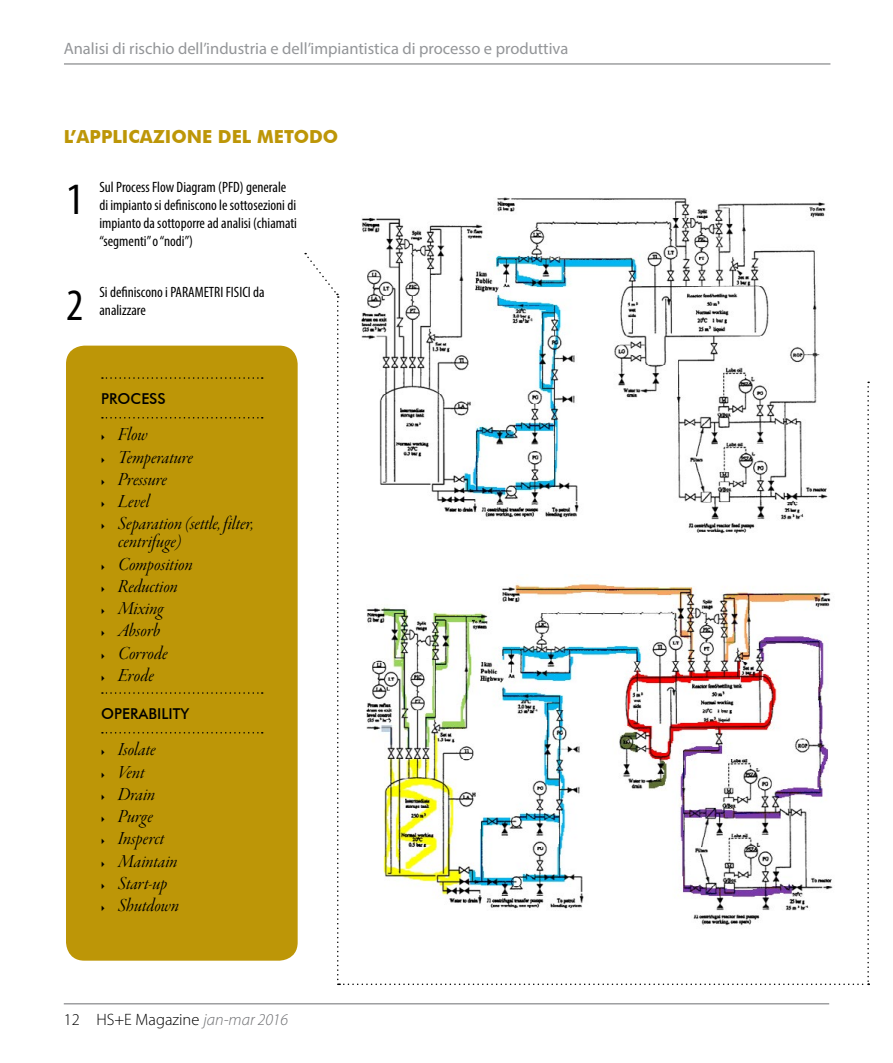
<style>
.page{position:relative;width:893px;height:1063px;background:#fff}
.page>*{position:absolute;margin:0;border:0;box-sizing:border-box;transform-origin:0 0}
.t1{font:condensed 45px "Myriad Pro";color:#000}
.t2{font:19.5px/22.2px "Garamond Premr Pro It Disp";color:#000}
.t3{font:700 18px "Futura BT";color:#bd9607}
.t4{font:16.5px "Myriad Pro";color:#939598}
.t5{font:300 16.5px "Myriad Pro";color:#000}
.t6{font:condensed 15px/18px "Myriad Pro";color:#000}
.t7{font:500 15px "Futura BT";color:#000}
.s1{font-style:italic;color:#6d6e71}
</style>
<div class="page">
<div style="left:66px;top:346px;width:232px;height:615px;background:#bd9607;border-radius:18px"></div>
<svg style="left:102px;top:377px;width:161px;height:2px"></svg>
<svg style="left:102px;top:417px;width:161px;height:2px"></svg>
<svg style="left:102px;top:692px;width:161px;height:2px"></svg>
<svg style="left:102px;top:732px;width:161px;height:2px"></svg>
<img style="left:361px;top:197px;width:465px;height:56px">
<hr style="left:64px;top:1004px;width:765px;height:1px;background:#6d6e71">
<hr style="left:64px;top:64px;width:766px;height:1px;background:#6d6e71">
<svg style="left:305px;top:253px;width:564px;height:732px"></svg>
<p class="t4" style="left:64px;top:38px;width:506px">Analisi di rischio dell’industria e dell’impiantistica di processo e produttiva</p>
<p class="t3" style="left:64px;top:126px;width:276px">L’APPLICAZIONE DEL METODO</p>
<p class="t6" style="left:99px;top:178px;width:199px">Sul Process Flow Diagram (PFD) generale di impianto si definiscono le sottosezioni di impianto da sottoporre ad analisi (chiamati “segmenti” o “nodi”)</p>
<h1 class="t1" style="left:66px;top:172px;width:19px">1</h1>
<h1 class="t1" style="left:66px;top:278px;width:19px">2</h1>
<p class="t6" style="left:99px;top:283px;width:167px">Si definiscono i PARAMETRI FISICI da</p>
<p class="t6" style="left:99px;top:301px;width:48px">analizzare</p>
<p class="t7" style="left:101px;top:390px;width:66px">PROCESS</p>
<h2 class="t2" style="left:118px;top:425px;width:137px">Flow<br>Temperature<br>Pressure<br>Level<br>Separation (settle, filter,</h2>
<h2 class="t2" style="left:118px;top:532px;width:76px">centrifuge)<br>Composition<br>Reduction<br>Mixing<br>Absorb<br>Corrode<br>Erode</h2>
<p class="t7" style="left:101px;top:705px;width:90px">OPERABILITY</p>
<h2 class="t2" style="left:118px;top:740px;width:62px">Isolate<br>Vent<br>Drain<br>Purge<br>Insperct<br>Maintain<br>Start-up<br>Shutdown</h2>
<p class="t5" style="left:64px;top:1011px;width:226px">12 HS+E Magazine <span class="s1">jan-mar 2016</span></p>
</div>
